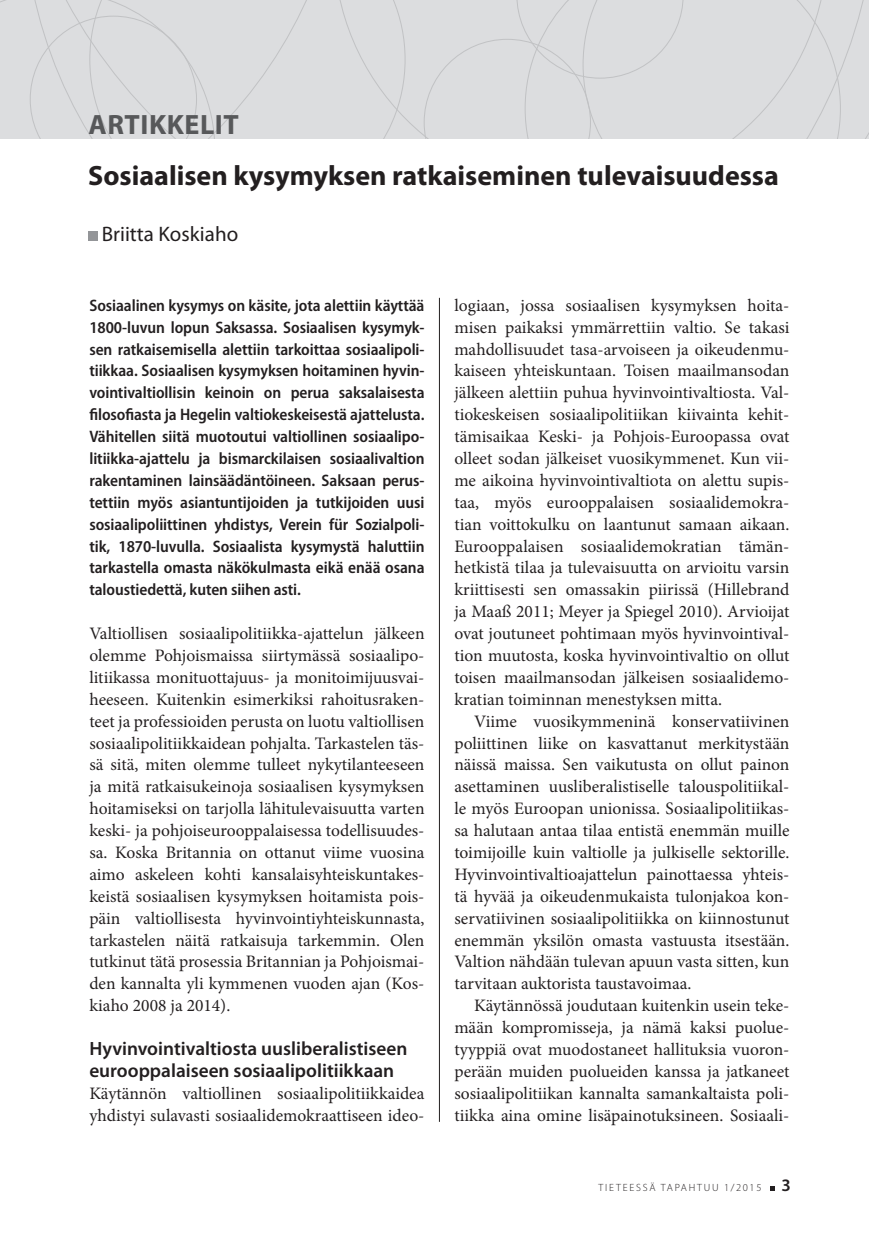
<style>
.page{position:relative;width:869px;height:1241px;background:#fff}
.page>*{position:absolute;margin:0;border:0;box-sizing:border-box;transform-origin:0 0}
.jutun_otsikko{font:700 28px "Myriad Pro";color:#231f20}
.kolumniotsikko{font:700 28px "Myriad Pro";letter-spacing:.02em;color:#57585a}
.kirjoittaja{font:21px "Myriad Pro";color:#231f20}
.palstaotsikko{font:600 19.25px/21.9px "Myriad Pro";color:#231f20}
.leipis_1__kpl{font:17.5px/21.9px "Minion Pro";color:#231f20;text-align:justify}
.leipis{font:17.5px/21.9px "Minion Pro";color:#231f20;text-align:justify}
.ingressi{font:600 semi-condensed 16.62px/21.9px "Myriad Pro";letter-spacing:-.005em;color:#231f20;text-align:justify}
.t1{font:300 10.5px "Myriad Pro";letter-spacing:.17em;color:#231f20}
.s1{font-weight:600;font-size:17.5px}
</style>
<div class="page">
<svg style="left:770px;top:1186px;width:4px;height:4px"></svg>
<hr style="left:439px;top:298px;width:1px;height:823px;background:#231f20">
<div style="left:405px;top:0;width:18px;height:139px;background:#dcdddf"></div>
<div style="left:423px;top:0;width:445px;height:139px;background:#dcdddf"></div>
<div style="left:0;top:0;width:89px;height:139px;background:#dcdddf"></div>
<div style="left:89px;top:0;width:316px;height:139px;background:#dcdddf"></div>
<div style="left:88px;top:231px;width:10px;height:10px;background:#939598"></div>
<p class="kolumniotsikko" style="left:88px;top:106px;width:152px">ARTIKKELIT</p>
<p class="jutun_otsikko" style="left:88px;top:157px;width:692px">Sosiaalisen kysymyksen ratkaiseminen tulevaisuudessa</p>
<p class="kirjoittaja" style="left:102px;top:221px;width:138px">Briitta Koskiaho</p>
<p class="ingressi" style="left:89px;top:294px;width:336px">Sosiaalinen kysymys on käsite, jota alettiin käyttää 1800-luvun lopun Saksassa. Sosiaalisen kysymyk&shy;sen ratkaisemisella alettiin tarkoittaa sosiaalipoli&shy;tiikkaa. Sosiaalisen kysymyksen hoitaminen hyvin&shy;vointivaltiollisin keinoin on perua saksalaisesta filosofiasta ja Hegelin valtiokeskeisestä ajattelusta.<br>Vähitellen siitä muotoutui valtiollinen sosiaalipo&shy;litiikka-ajattelu ja bismarckilaisen sosiaalivaltion rakentaminen lainsäädäntöineen. Saksaan perus&shy;tettiin myös asiantuntijoiden ja tutkijoiden uusi sosiaalipoliittinen yhdistys, Verein für Sozialpoli&shy;tik, 1870-luvulla. Sosiaalista kysymystä haluttiin tarkastella omasta näkökulmasta eikä enää osana taloustiedettä, kuten siihen asti.</p>
<p class="leipis_1__kpl" style="left:89px;top:622px;width:336px">Valtiollisen sosiaalipolitiikka-ajattelun jälkeen olemme Pohjoismaissa siirtymässä sosiaalipo&shy;litiikassa monituottajuus- ja monitoimijuusvai&shy;heeseen. Kuitenkin esimerkiksi rahoitusraken&shy;teet ja professioiden perusta on luotu valtiollisen sosiaalipolitiikkaidean pohjalta. Tarkastelen täs&shy;sä sitä, miten olemme tulleet nykytilanteeseen ja mitä ratkaisukeinoja sosiaalisen kysymyksen hoitamiseksi on tarjolla lähitulevaisuutta varten keski- ja pohjoiseurooppalaisessa todellisuudes&shy;sa. Koska Britannia on ottanut viime vuosina aimo askeleen kohti kansalaisyhteiskuntakes&shy;keistä sosiaalisen kysymyksen hoitamista pois&shy;päin valtiollisesta hyvinvointiyhteiskunnasta, tarkastelen näitä ratkaisuja tarkemmin. Olen tutkinut tätä prosessia Britannian ja Pohjoismai&shy;den kannalta yli kymmenen vuoden ajan (Kos&shy;kiaho 2008 ja 2014).</p>
<p class="palstaotsikko" style="left:89px;top:1036px;width:319px">Hyvinvointivaltiosta uusliberalistiseen eurooppalaiseen sosiaalipolitiikkaan</p>
<p class="leipis_1__kpl" style="left:89px;top:1082px;width:336px">Käytännön valtiollinen sosiaalipolitiikkaidea yhdistyi sulavasti sosiaalidemokraattiseen ideo-</p>
<p class="leipis_1__kpl" style="left:454px;top:294px;width:336px">logiaan, jossa sosiaalisen kysymyksen hoita&shy;misen paikaksi ymmärrettiin valtio. Se takasi mahdollisuudet tasa-arvoiseen ja oikeudenmu&shy;kaiseen yhteiskuntaan. Toisen maailmansodan jälkeen alettiin puhua hyvinvointivaltiosta. Val&shy;tiokeskeisen sosiaalipolitiikan kiivainta kehit&shy;tämisaikaa Keski- ja Pohjois-Euroopassa ovat olleet sodan jälkeiset vuosikymmenet. Kun vii&shy;me aikoina hyvinvointivaltiota on alettu supis&shy;taa, myös eurooppalaisen sosiaalidemokra&shy;tian voittokulku on laantunut samaan aikaan.<br>Eurooppalaisen sosiaalidemokratian tämän&shy;hetkistä tilaa ja tulevaisuutta on arvioitu varsin kriittisesti sen omassakin piirissä (Hillebrand ja Maaß 2011; Meyer ja Spiegel 2010). Arvioijat ovat joutuneet pohtimaan myös hyvinvointival&shy;tion muutosta, koska hyvinvointivaltio on ollut toisen maailmansodan jälkeisen sosiaalidemo&shy;kratian toiminnan menestyksen mitta.</p>
<p class="leipis" style="left:454px;top:710px;width:336px;text-indent:20px">Viime vuosikymmeninä konservatiivinen poliittinen liike on kasvattanut merkitystään näissä maissa. Sen vaikutusta on ollut painon asettaminen uusliberalistiselle talouspolitiikal&shy;le myös Euroopan unionissa. Sosiaalipolitiikas&shy;sa halutaan antaa tilaa entistä enemmän muille toimijoille kuin valtiolle ja julkiselle sektorille.<br>Hyvinvointivaltioajattelun painottaessa yhteis&shy;tä hyvää ja oikeudenmukaista tulonjakoa kon&shy;servatiivinen sosiaalipolitiikka on kiinnostunut enemmän yksilön omasta vastuusta itsestään.<br>Valtion nähdään tulevan apuun vasta sitten, kun tarvitaan auktorista taustavoimaa.</p>
<p class="leipis" style="left:454px;top:994px;width:336px;text-indent:20px">Käytännössä joudutaan kuitenkin usein teke&shy;mään kompromisseja, ja nämä kaksi puolue&shy;tyyppiä ovat muodostaneet hallituksia vuoron&shy;perään muiden puolueiden kanssa ja jatkaneet sosiaalipolitiikan kannalta samankaltaista poli&shy;tiikka aina omine lisäpainotuksineen. Sosiaali-</p>
<p class="t1" style="left:598px;top:1181px;width:194px">TIETEESSÄ TAPAHTUU 1/2015 <span class="s1">3</span></p>
</div>
